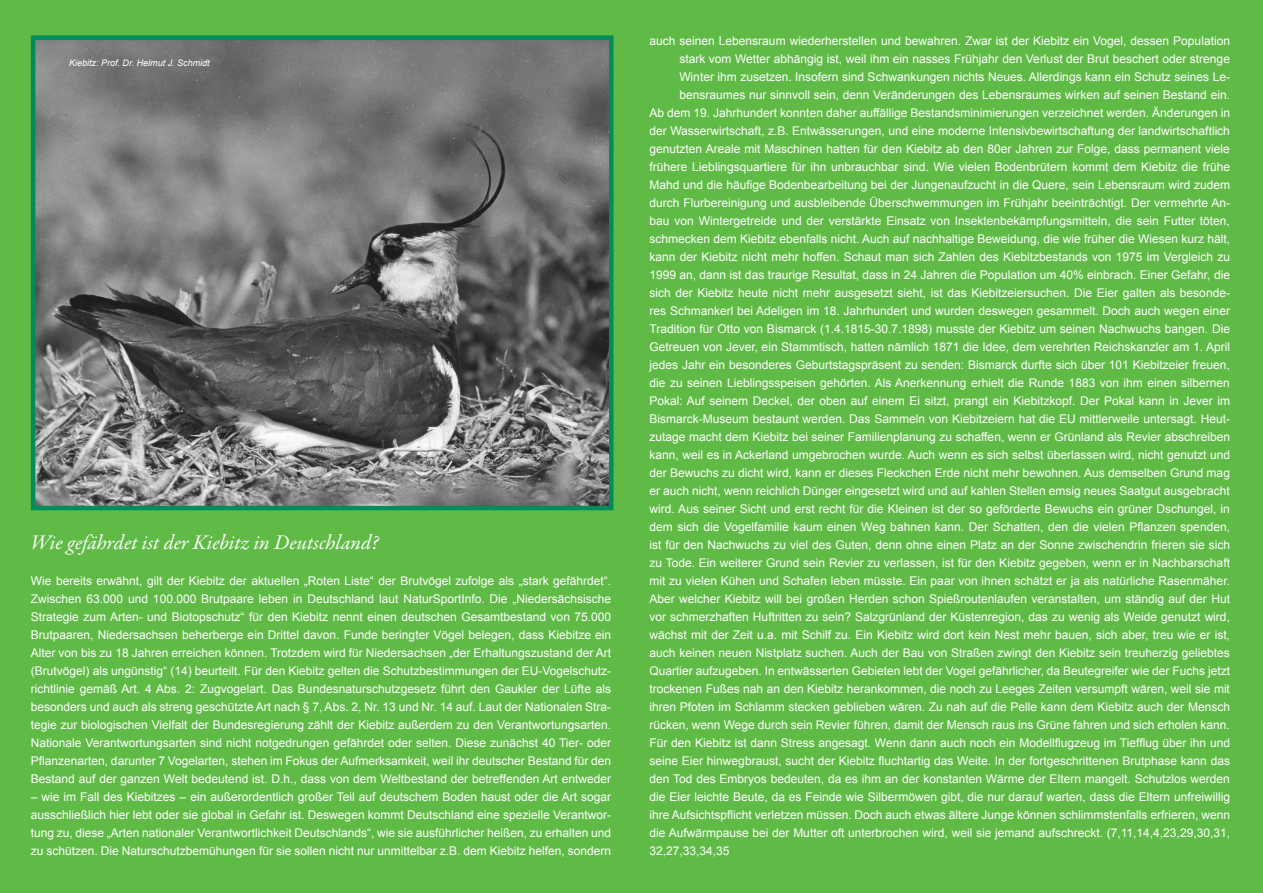
<style>
.page{position:relative;width:1263px;height:893px;background:#60bb46}
.page>*{position:absolute;margin:0;border:0;box-sizing:border-box;transform-origin:0 0}
.t1{font:italic 21px "Garamond Premr Pro";color:#fff}
.t2{font:12px/18px "Arial";color:#fff;text-align:justify}
.t3{font:italic 9px "Arial";color:#fff}
</style>
<div class="page">
<img style="left:36px;top:40px;width:572px;height:465px">
<div style="left:31px;top:35px;width:582px;height:475px;border:4px solid #008c5b"></div>
<p class="t3" style="left:69px;top:57px;width:142px">Kiebitz: Prof. Dr. Helmut J. Schmidt</p>
<h1 class="t1" style="left:31px;top:529px;width:350px">Wie gefährdet ist der Kiebitz in Deutschland?</h1>
<p class="t2" style="left:31px;top:572px;width:582px">Wie bereits erwähnt, gilt der Kiebitz der aktuellen „Roten Liste“ der Brutvögel zufolge als „stark gefährdet“.<br>Zwischen 63.000 und 100.000 Brutpaare leben in Deutschland laut NaturSportInfo. Die „Niedersächsische Strategie zum Arten- und Biotopschutz“ für den Kiebitz nennt einen deutschen Gesamtbestand von 75.000<br>Brutpaaren, Niedersachsen beherberge ein Drittel davon. Funde beringter Vögel belegen, dass Kiebitze ein Alter von bis zu 18 Jahren erreichen können. Trotzdem wird für Niedersachsen „der Erhaltungszustand der Art (Brutvögel) als ungünstig“ (14) beurteilt. Für den Kiebitz gelten die Schutzbestimmungen der EU-Vogelschutz&shy;richtlinie gemäß Art. 4 Abs. 2: Zugvogelart. Das Bundesnaturschutzgesetz führt den Gaukler der Lüfte als besonders und auch als streng geschützte Art nach § 7, Abs. 2, Nr. 13 und Nr. 14 auf. Laut der Nationalen Stra&shy;tegie zur biologischen Vielfalt der Bundesregierung zählt der Kiebitz außerdem zu den Verantwortungsarten.<br>Nationale Verantwortungsarten sind nicht notgedrungen gefährdet oder selten. Diese zunächst 40 Tier- oder Pflanzenarten, darunter 7 Vogelarten, stehen im Fokus der Aufmerksamkeit, weil ihr deutscher Bestand für den Bestand auf der ganzen Welt bedeutend ist. D.h., dass von dem Weltbestand der betreffenden Art entweder</p>
<p class="t2" style="left:31px;top:788px;width:582px">– wie im Fall des Kiebitzes – ein außerordentlich großer Teil auf deutschem Boden haust oder die Art sogar ausschließlich hier lebt oder sie global in Gefahr ist. Deswegen kommt Deutschland eine spezielle Verantwor&shy;tung zu, diese „Arten nationaler Verantwortlichkeit Deutschlands“, wie sie ausführlicher heißen, zu erhalten und zu schützen. Die Naturschutzbemühungen für sie sollen nicht nur unmittelbar z.B. dem Kiebitz helfen, sondern</p>
<p class="t2" style="left:649px;top:32px;width:582px">auch seinen Lebensraum wiederherstellen und bewahren. Zwar ist der Kiebitz ein Vogel, dessen Population</p>
<p class="t2" style="left:679px;top:50px;width:552px">stark vom Wetter abhängig ist, weil ihm ein nasses Frühjahr den Verlust der Brut beschert oder strenge</p>
<p class="t2" style="left:679px;top:68px;width:552px">Winter ihm zusetzen. Insofern sind Schwankungen nichts Neues. Allerdings kann ein Schutz seines Le-</p>
<p class="t2" style="left:679px;top:86px;width:552px">bensraumes nur sinnvoll sein, denn Veränderungen des Lebensraumes wirken auf seinen Bestand ein.</p>
<p class="t2" style="left:649px;top:104px;width:582px">Ab dem 19. Jahrhundert konnten daher auffällige Bestandsminimierungen verzeichnet werden. Änderungen in</p>
<p class="t2" style="left:649px;top:122px;width:582px">der Wasserwirtschaft, z.B. Entwässerungen, und eine moderne Intensivbewirtschaftung der landwirtschaftlich</p>
<p class="t2" style="left:649px;top:140px;width:582px">genutzten Areale mit Maschinen hatten für den Kiebitz ab den 80er Jahren zur Folge, dass permanent viele</p>
<p class="t2" style="left:649px;top:158px;width:582px">frühere Lieblingsquartiere für ihn unbrauchbar sind. Wie vielen Bodenbrütern kommt dem Kiebitz die frühe</p>
<p class="t2" style="left:649px;top:176px;width:582px">Mahd und die häufige Bodenbearbeitung bei der Jungenaufzucht in die Quere, sein Lebensraum wird zudem</p>
<p class="t2" style="left:649px;top:194px;width:582px">durch Flurbereinigung und ausbleibende Überschwemmungen im Frühjahr beeinträchtigt. Der vermehrte An-</p>
<p class="t2" style="left:649px;top:212px;width:582px">bau von Wintergetreide und der verstärkte Einsatz von Insektenbekämpfungsmitteln, die sein Futter töten,</p>
<p class="t2" style="left:649px;top:230px;width:582px">schmecken dem Kiebitz ebenfalls nicht. Auch auf nachhaltige Beweidung, die wie früher die Wiesen kurz hält,</p>
<p class="t2" style="left:649px;top:248px;width:582px">kann der Kiebitz nicht mehr hoffen. Schaut man sich Zahlen des Kiebitzbestands von 1975 im Vergleich zu</p>
<p class="t2" style="left:649px;top:266px;width:582px">1999 an, dann ist das traurige Resultat, dass in 24 Jahren die Population um 40% einbrach. Einer Gefahr, die</p>
<p class="t2" style="left:649px;top:284px;width:582px">sich der Kiebitz heute nicht mehr ausgesetzt sieht, ist das Kiebitzeiersuchen. Die Eier galten als besonde-</p>
<p class="t2" style="left:649px;top:302px;width:582px">res Schmankerl bei Adeligen im 18. Jahrhundert und wurden deswegen gesammelt. Doch auch wegen einer</p>
<p class="t2" style="left:649px;top:320px;width:582px">Tradition für Otto von Bismarck (1.4.1815-30.7.1898) musste der Kiebitz um seinen Nachwuchs bangen. Die</p>
<p class="t2" style="left:649px;top:338px;width:582px">Getreuen von Jever, ein Stammtisch, hatten nämlich 1871 die Idee, dem verehrten Reichskanzler am 1. April</p>
<p class="t2" style="left:649px;top:356px;width:582px">jedes Jahr ein besonderes Geburtstagspräsent zu senden: Bismarck durfte sich über 101 Kiebitzeier freuen,</p>
<p class="t2" style="left:649px;top:374px;width:582px">die zu seinen Lieblingsspeisen gehörten. Als Anerkennung erhielt die Runde 1883 von ihm einen silbernen</p>
<p class="t2" style="left:649px;top:392px;width:582px">Pokal: Auf seinem Deckel, der oben auf einem Ei sitzt, prangt ein Kiebitzkopf. Der Pokal kann in Jever im</p>
<p class="t2" style="left:649px;top:410px;width:582px">Bismarck-Museum bestaunt werden. Das Sammeln von Kiebitzeiern hat die EU mittlerweile untersagt. Heut-</p>
<p class="t2" style="left:649px;top:428px;width:582px">zutage macht dem Kiebitz bei seiner Familienplanung zu schaffen, wenn er Grünland als Revier abschreiben</p>
<p class="t2" style="left:649px;top:446px;width:582px">kann, weil es in Ackerland umgebrochen wurde. Auch wenn es sich selbst überlassen wird, nicht genutzt und</p>
<p class="t2" style="left:649px;top:464px;width:582px">der Bewuchs zu dicht wird, kann er dieses Fleckchen Erde nicht mehr bewohnen. Aus demselben Grund mag</p>
<p class="t2" style="left:649px;top:482px;width:582px">er auch nicht, wenn reichlich Dünger eingesetzt wird und auf kahlen Stellen emsig neues Saatgut ausgebracht</p>
<p class="t2" style="left:649px;top:500px;width:582px">wird. Aus seiner Sicht und erst recht für die Kleinen ist der so geförderte Bewuchs ein grüner Dschungel, in</p>
<p class="t2" style="left:649px;top:518px;width:582px">dem sich die Vogelfamilie kaum einen Weg bahnen kann. Der Schatten, den die vielen Pflanzen spenden,</p>
<p class="t2" style="left:649px;top:536px;width:582px">ist für den Nachwuchs zu viel des Guten, denn ohne einen Platz an der Sonne zwischendrin frieren sie sich</p>
<p class="t2" style="left:649px;top:554px;width:582px">zu Tode. Ein weiterer Grund sein Revier zu verlassen, ist für den Kiebitz gegeben, wenn er in Nachbarschaft</p>
<p class="t2" style="left:649px;top:572px;width:582px">mit zu vielen Kühen und Schafen leben müsste. Ein paar von ihnen schätzt er ja als natürliche Rasenmäher.</p>
<p class="t2" style="left:649px;top:590px;width:582px">Aber welcher Kiebitz will bei großen Herden schon Spießroutenlaufen veranstalten, um ständig auf der Hut</p>
<p class="t2" style="left:649px;top:608px;width:582px">vor schmerzhaften Huftritten zu sein? Salzgrünland der Küstenregion, das zu wenig als Weide genutzt wird,</p>
<p class="t2" style="left:649px;top:626px;width:582px">wächst mit der Zeit u.a. mit Schilf zu. Ein Kiebitz wird dort kein Nest mehr bauen, sich aber, treu wie er ist,</p>
<p class="t2" style="left:649px;top:644px;width:582px">auch keinen neuen Nistplatz suchen. Auch der Bau von Straßen zwingt den Kiebitz sein treuherzig geliebtes</p>
<p class="t2" style="left:649px;top:662px;width:582px">Quartier aufzugeben. In entwässerten Gebieten lebt der Vogel gefährlicher, da Beutegreifer wie der Fuchs jetzt</p>
<p class="t2" style="left:649px;top:680px;width:582px">trockenen Fußes nah an den Kiebitz herankommen, die noch zu Leeges Zeiten versumpft wären, weil sie mit</p>
<p class="t2" style="left:649px;top:698px;width:582px">ihren Pfoten im Schlamm stecken geblieben wären. Zu nah auf die Pelle kann dem Kiebitz auch der Mensch</p>
<p class="t2" style="left:649px;top:716px;width:582px">rücken, wenn Wege durch sein Revier führen, damit der Mensch raus ins Grüne fahren und sich erholen kann.</p>
<p class="t2" style="left:649px;top:734px;width:582px">Für den Kiebitz ist dann Stress angesagt. Wenn dann auch noch ein Modellflugzeug im Tiefflug über ihn und</p>
<p class="t2" style="left:649px;top:752px;width:582px">seine Eier hinwegbraust, sucht der Kiebitz fluchtartig das Weite. In der fortgeschrittenen Brutphase kann das</p>
<p class="t2" style="left:649px;top:770px;width:582px">den Tod des Embryos bedeuten, da es ihm an der konstanten Wärme der Eltern mangelt. Schutzlos werden</p>
<p class="t2" style="left:649px;top:788px;width:582px">die Eier leichte Beute, da es Feinde wie Silbermöwen gibt, die nur darauf warten, dass die Eltern unfreiwillig</p>
<p class="t2" style="left:649px;top:806px;width:582px">ihre Aufsichtspflicht verletzen müssen. Doch auch etwas ältere Junge können schlimmstenfalls erfrieren, wenn</p>
<p class="t2" style="left:649px;top:824px;width:582px">die Aufwärmpause bei der Mutter oft unterbrochen wird, weil sie jemand aufschreckt. (7,11,14,4,23,29,30,31,</p>
<p class="t2" style="left:649px;top:842px;width:82px">32,27,33,34,35</p>
</div>
